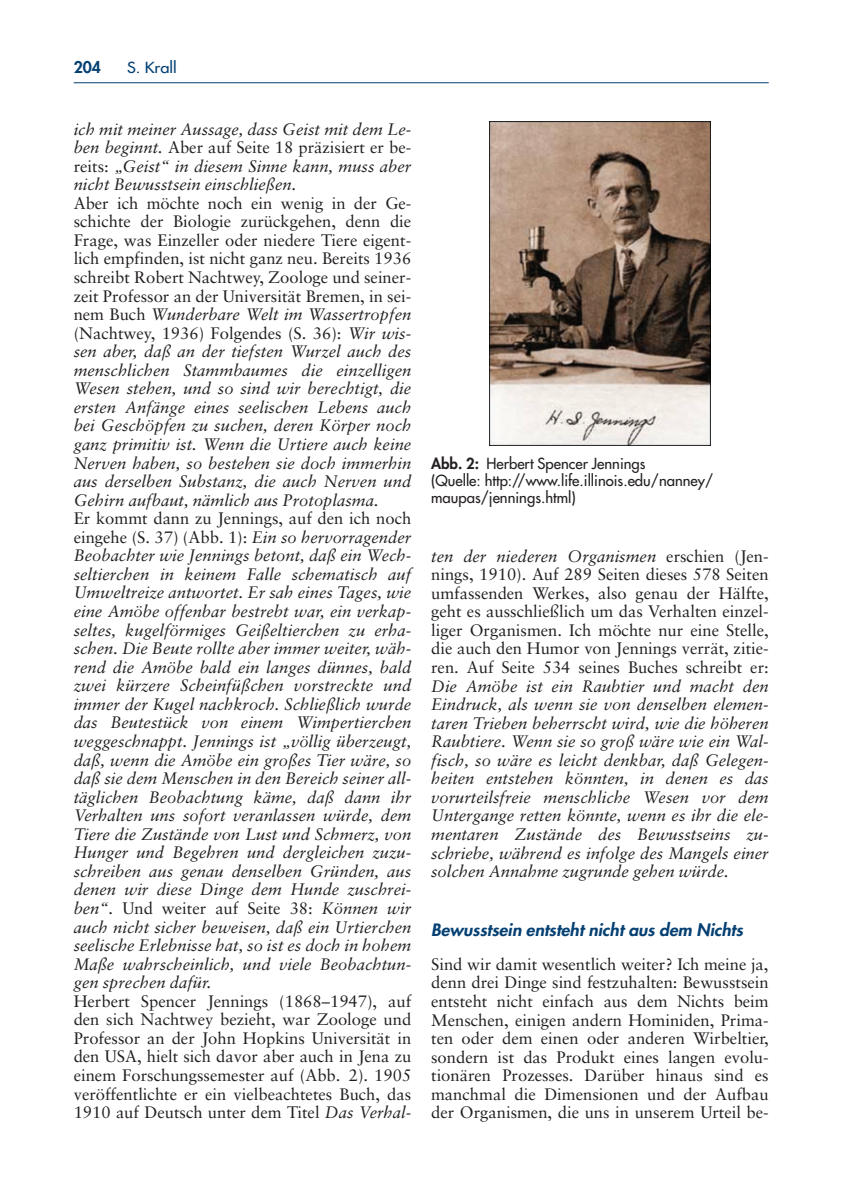
<style>
.page{position:relative;width:844px;height:1191px;background:#fff}
.page>*{position:absolute;margin:0;border:0;box-sizing:border-box;transform-origin:0 0}
.t1{font:italic 16.62px/18.6px "Sabon";color:#231f20;text-align:justify}
.t2{font:16.62px/18.6px "Sabon";color:#231f20;text-align:justify}
.t3{font:italic 800 16.62px "Futura";color:#054073;scale:1.05 1}
.t4{font:800 15.75px "Futura";color:#054073}
.t5{font:14.88px/16.6px "Futura";color:#231f20}
.t6{font:14.88px "Futura";color:#054073;scale:1.1 1}
.s1{font-style:normal}
.s2{font-style:italic}
.s3{font-weight:800}
</style>
<div class="page">
<hr style="left:74px;top:82px;width:694px;height:1px;background:#054073">
<img style="left:489px;top:122px;width:221px;height:323px">
<p class="t4" style="left:74px;top:59px;width:29px">204</p>
<p class="t6" style="left:127px;top:59px;width:47px">S. Krall</p>
<p class="t1" style="left:74px;top:121px;width:339px">ich mit meiner Aussage, dass Geist mit dem Le&shy;ben beginnt. <span class="s1">Aber auf Seite 18 präzisiert er be&shy;reits:</span> „Geist“ in diesem Sinne kann, muss aber nicht Bewusstsein einschließen.</p>
<p class="t1" style="left:74px;top:195px;width:339px"><span class="s1">Aber ich möchte noch ein wenig in der Ge&shy;schichte der Biologie zurückgehen, denn die Frage, was Einzeller oder niedere Tiere eigent&shy;lich empfinden, ist nicht ganz neu. Bereits 1936 schreibt Robert Nachtwey, Zoologe und seiner&shy;zeit Professor an der Universität Bremen, in sei&shy;nem Buch</span> Wunderbare Welt im Wassertropfen <span class="s1">(Nachtwey, 1936) Folgendes (S. 36):</span> Wir wis&shy;sen aber, daß an der tiefsten Wurzel auch des menschlichen Stammbaumes die einzelligen Wesen stehen, und so sind wir berechtigt, die ersten Anfänge eines seelischen Lebens auch bei Geschöpfen zu suchen, deren Körper noch ganz primitiv ist. Wenn die Urtiere auch keine Nerven haben, so bestehen sie doch immerhin aus derselben Substanz, die auch Nerven und Gehirn aufbaut, nämlich aus Protoplasma.</p>
<p class="t1" style="left:74px;top:510px;width:339px"><span class="s1">Er kommt dann zu Jennings, auf den ich noch eingehe (S. 37) (Abb. 1):</span> Ein so hervorragender Beobachter wie Jennings betont, daß ein Wech&shy;seltierchen in keinem Falle schematisch auf Umweltreize antwortet. Er sah eines Tages, wie eine Amöbe offenbar bestrebt war, ein verkap&shy;seltes, kugelförmiges Geißeltierchen zu erha&shy;schen. Die Beute rollte aber immer weiter, wäh&shy;rend die Amöbe bald ein langes dünnes, bald zwei kürzere Scheinfüßchen vorstreckte und immer der Kugel nachkroch. Schließlich wurde das Beutestück von einem Wimpertierchen weggeschnappt. Jennings ist „völlig überzeugt, daß, wenn die Amöbe ein großes Tier wäre, so daß sie dem Menschen in den Bereich seiner all&shy;täglichen Beobachtung käme, daß dann ihr Verhalten uns sofort veranlassen würde, dem Tiere die Zustände von Lust und Schmerz, von Hunger und Begehren und dergleichen zuzu&shy;schreiben aus genau denselben Gründen, aus denen wir diese Dinge dem Hunde zuschrei&shy;ben“. <span class="s1">Und weiter auf Seite 38:</span> Können wir auch nicht sicher beweisen, daß ein Urtierchen seelische Erlebnisse hat, so ist es doch in hohem Maße wahrscheinlich, und viele Beobachtun&shy;gen sprechen dafür.</p>
<p class="t2" style="left:74px;top:993px;width:339px">Herbert Spencer Jennings (1868–1947), auf den sich Nachtwey bezieht, war Zoologe und Professor an der John Hopkins Universität in den USA, hielt sich davor aber auch in Jena zu einem Forschungssemester auf (Abb. 2). 1905 veröffentlichte er ein vielbeachtetes Buch, das 1910 auf Deutsch unter dem Titel <span class="s2">Das Verhal-</span></p>
<p class="t5" style="left:431px;top:456px;width:283px"><span class="s3">Abb. 2:</span> Herbert Spencer Jennings<br>(Quelle: http://www.life.illinois.edu/nanney/ maupas/jennings.html)</p>
<p class="t2" style="left:431px;top:548px;width:339px"><span class="s2">ten der niederen Organismen</span> erschien (Jen&shy;nings, 1910). Auf 289 Seiten dieses 578 Seiten umfassenden Werkes, also genau der Hälfte, geht es ausschließlich um das Verhalten einzel&shy;liger Organismen. Ich möchte nur eine Stelle, die auch den Humor von Jennings verrät, zitie&shy;ren. Auf Seite 534 seines Buches schreibt er:</p>
<p class="t1" style="left:431px;top:678px;width:339px">Die Amöbe ist ein Raubtier und macht den Eindruck, als wenn sie von denselben elemen&shy;taren Trieben beherrscht wird, wie die höheren Raubtiere. Wenn sie so groß wäre wie ein Wal&shy;fisch, so wäre es leicht denkbar, daß Gelegen&shy;heiten entstehen könnten, in denen es das vorurteilsfreie menschliche Wesen vor dem Untergange retten könnte, wenn es ihr die ele&shy;mentaren Zustände des Bewusstseins zu&shy;schriebe, während es infolge des Mangels einer solchen Annahme zugrunde gehen würde.</p>
<p class="t3" style="left:431px;top:922px;width:301px">Bewusstsein entsteht nicht aus dem Nichts</p>
<p class="t2" style="left:431px;top:956px;width:339px">Sind wir damit wesentlich weiter? Ich meine ja, denn drei Dinge sind festzuhalten: Bewusstsein entsteht nicht einfach aus dem Nichts beim Menschen, einigen andern Hominiden, Prima&shy;ten oder dem einen oder anderen Wirbeltier, sondern ist das Produkt eines langen evolu&shy;tionären Prozesses. Darüber hinaus sind es manchmal die Dimensionen und der Aufbau der Organismen, die uns in unserem Urteil be-</p>
</div>
